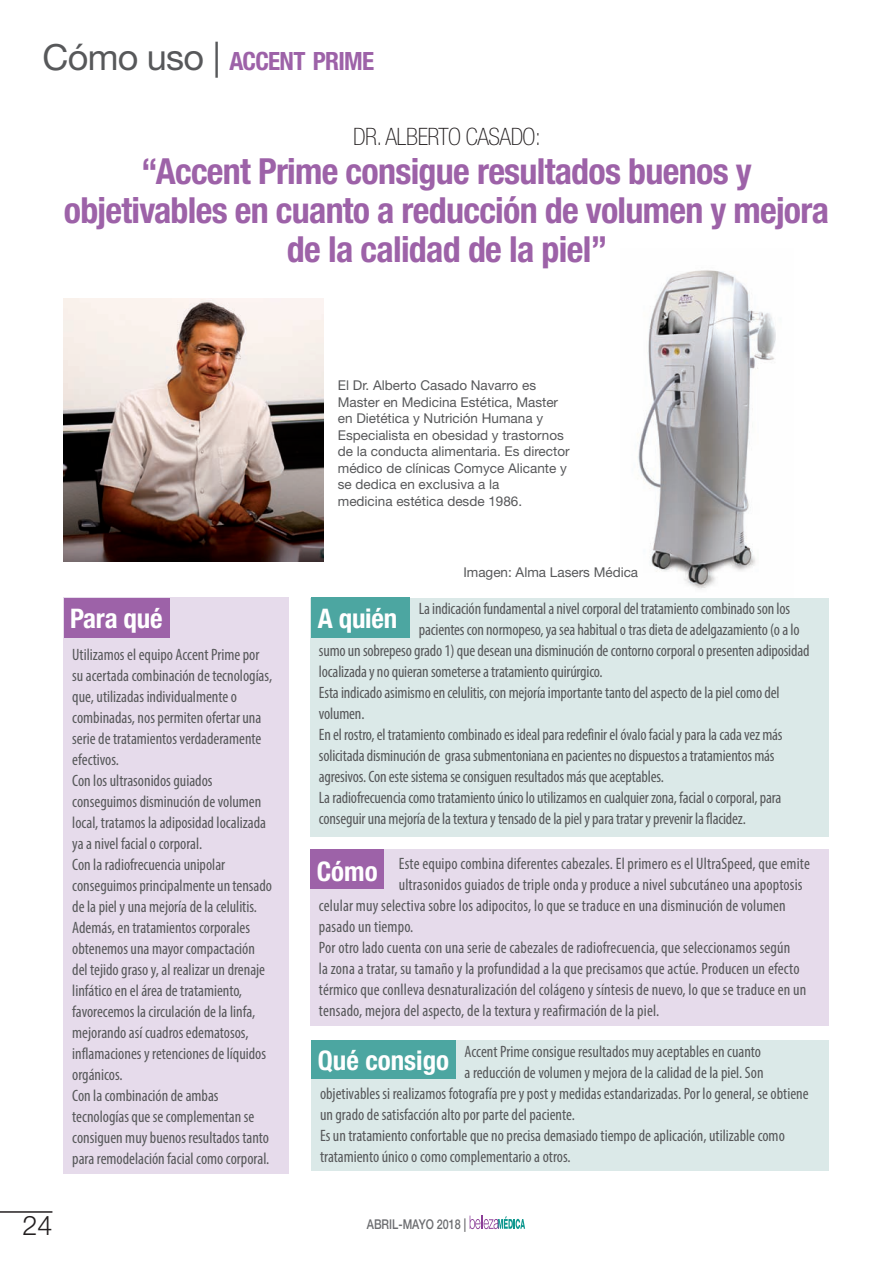
<style>
.page{position:relative;width:893px;height:1263px;background:#fff}
.page>*{position:absolute;margin:0;border:0;box-sizing:border-box;transform-origin:0 0}
.t1{font:700 condensed 36px/39px "Helvetica Neue LT Std";letter-spacing:-.02em;color:#9d62a8;text-align:center}
.t2{font:700 condensed 27px "Helvetica Neue LT Std";color:#fff}
.t3{font:300 27px "Helvetica Neue LT Std";color:#231f20}
.t4{font:700 condensed 25.2px "Helvetica Neue LT Std";letter-spacing:-.03em;color:#9d62a8}
.t5{font:100 condensed 24px "Helvetica Neue LT Std";letter-spacing:-.02em;color:#231f20}
.t6{font:condensed 16.5px/21px "Myriad Pro";color:#57585a}
.t7{font:13.5px/16.5px "Helvetica Neue LT Std";color:#57585a}
.t8{font:500 13.5px "Helvetica Neue LT Std";color:#6c6d70;scale:.8 1}
.s1{font-weight:400;font-stretch:normal;font-size:36px;color:#57585a}
</style>
<div class="page">
<svg style="left:470px;top:1215px;width:55px;height:14px"></svg>
<hr style="left:0;top:1211px;width:52px;height:2px;background:#231f20">
<img style="left:638px;top:270px;width:138px;height:320px">
<div style="left:310px;top:598px;width:519px;height:239px;background:#dbe9e8"></div>
<div style="left:311px;top:598px;width:98px;height:40px;background:#4ca6a1"></div>
<div style="left:310px;top:849px;width:519px;height:177px;background:#e6dbeb"></div>
<div style="left:310px;top:849px;width:74px;height:39px;background:#9d62a8"></div>
<div style="left:311px;top:1040px;width:518px;height:131px;background:#dbe9e8"></div>
<div style="left:311px;top:1040px;width:145px;height:39px;background:#4ca6a1"></div>
<div style="left:64px;top:597px;width:225px;height:577px;background:#e6dbeb"></div>
<div style="left:64px;top:598px;width:106px;height:39px;background:#9d62a8"></div>
<img style="left:64px;top:299px;width:259px;height:262px">
<h3 class="t4" style="left:43px;top:46px;width:333px"><span class="s1">Cómo uso |</span> ACCENT PRIME</h3>
<h3 class="t5" style="left:353px;top:123px;width:189px">DR. ALBERTO CASADO:</h3>
<h1 class="t1" style="left:64px;top:151px;width:767px">“Accent Prime consigue resultados buenos y objetivables en cuanto a reducción de volumen y mejora de la calidad de la piel”</h1>
<p class="t7" style="left:338px;top:377px;width:233px">El Dr. Alberto Casado Navarro es Master en Medicina Estética, Master en Dietética y Nutrición Humana y Especialista en obesidad y trastornos de la conducta alimentaria. Es director médico de clínicas Comyce Alicante y se dedica en exclusiva a la<br>medicina estética desde 1986.</p>
<p class="t7" style="left:463px;top:563px;width:176px">Imagen: Alma Lasers Médica</p>
<p class="t6" style="left:419px;top:598px;width:373px">La indicación fundamental a nivel corporal del tratamiento combinado son los</p>
<p class="t6" style="left:419px;top:619px;width:382px">pacientes con normopeso, ya sea habitual o tras dieta de adelgazamiento (o a lo</p>
<p class="t6" style="left:319px;top:640px;width:492px">sumo un sobrepeso grado 1) que desean una disminución de contorno corporal o presenten adiposidad</p>
<p class="t6" style="left:319px;top:661px;width:285px">localizada y no quieran someterse a tratamiento quirúrgico.</p>
<p class="t6" style="left:319px;top:682px;width:462px">Esta indicado asimismo en celulitis, con mejoría importante tanto del aspecto de la piel como del</p>
<p class="t6" style="left:319px;top:703px;width:47px">volumen.</p>
<p class="t6" style="left:319px;top:724px;width:465px">En el rostro, el tratamiento combinado es ideal para redefinir el óvalo facial y para la cada vez más</p>
<p class="t6" style="left:319px;top:745px;width:457px">solicitada disminución de grasa submentoniana en pacientes no dispuestos a tratamientos más</p>
<p class="t6" style="left:319px;top:766px;width:346px">agresivos. Con este sistema se consiguen resultados más que aceptables.</p>
<p class="t6" style="left:319px;top:787px;width:464px">La radiofrecuencia como tratamiento único lo utilizamos en cualquier zona, facial o corporal, para</p>
<p class="t6" style="left:319px;top:808px;width:428px">conseguir una mejoría de la textura y tensado de la piel y para tratar y prevenir la flacidez.</p>
<p class="t6" style="left:399px;top:853px;width:413px">Este equipo combina diferentes cabezales. El primero es el UltraSpeed, que emite</p>
<p class="t6" style="left:399px;top:874px;width:405px">ultrasonidos guiados de triple onda y produce a nivel subcutáneo una apoptosis</p>
<p class="t6" style="left:319px;top:895px;width:468px">celular muy selectiva sobre los adipocitos, lo que se traduce en una disminución de volumen</p>
<p class="t6" style="left:319px;top:916px;width:96px">pasado un tiempo.</p>
<p class="t6" style="left:319px;top:937px;width:473px">Por otro lado cuenta con una serie de cabezales de radiofrecuencia, que seleccionamos según</p>
<p class="t6" style="left:319px;top:958px;width:482px">la zona a tratar, su tamaño y la profundidad a la que precisamos que actúe. Producen un efecto</p>
<p class="t6" style="left:319px;top:979px;width:489px">térmico que conlleva desnaturalización del colágeno y síntesis de nuevo, lo que se traduce en un</p>
<p class="t6" style="left:319px;top:1000px;width:342px">tensado, mejora del aspecto, de la textura y reafirmación de la piel.</p>
<p class="t6" style="left:465px;top:1041px;width:298px">Accent Prime consigue resultados muy aceptables en cuanto</p>
<p class="t6" style="left:465px;top:1062px;width:300px">a reducción de volumen y mejora de la calidad de la piel. Son</p>
<p class="t6" style="left:320px;top:1083px;width:490px">objetivables si realizamos fotografía pre y post y medidas estandarizadas. Por lo general, se obtiene</p>
<p class="t6" style="left:320px;top:1104px;width:256px">un grado de satisfacción alto por parte del paciente.</p>
<p class="t6" style="left:320px;top:1125px;width:466px">Es un tratamiento confortable que no precisa demasiado tiempo de aplicación, utilizable como</p>
<p class="t6" style="left:320px;top:1146px;width:252px">tratamiento único o como complementario a otros.</p>
<h2 class="t2" style="left:70px;top:602px;width:94px">Para qué</h2>
<h2 class="t2" style="left:318px;top:602px;width:81px">A quién</h2>
<p class="t6" style="left:72px;top:644px;width:201px">Utilizamos el equipo Accent Prime por su acertada combinación de tecnologías, que, utilizadas individualmente o combinadas, nos permiten ofertar una serie de tratamientos verdaderamente efectivos.<br>Con los ultrasonidos guiados conseguimos disminución de volumen local, tratamos la adiposidad localizada ya a nivel facial o corporal.<br>Con la radiofrecuencia unipolar conseguimos principalmente un tensado de la piel y una mejoría de la celulitis.<br>Además, en tratamientos corporales obtenemos una mayor compactación del tejido graso y, al realizar un drenaje linfático en el área de tratamiento, favorecemos la circulación de la linfa, mejorando así cuadros edematosos, inflamaciones y retenciones de líquidos orgánicos.<br>Con la combinación de ambas tecnologías que se complementan se consiguen muy buenos resultados tanto para remodelación facial como corporal.</p>
<h2 class="t2" style="left:317px;top:855px;width:62px">Cómo</h2>
<h2 class="t2" style="left:318px;top:1044px;width:133px">Qué consigo</h2>
<h2 class="t3" style="left:22px;top:1209px;width:32px">24</h2>
<p class="t8" style="left:367px;top:1216px;width:126px">ABRIL-MAYO 2018 |</p>
</div>
